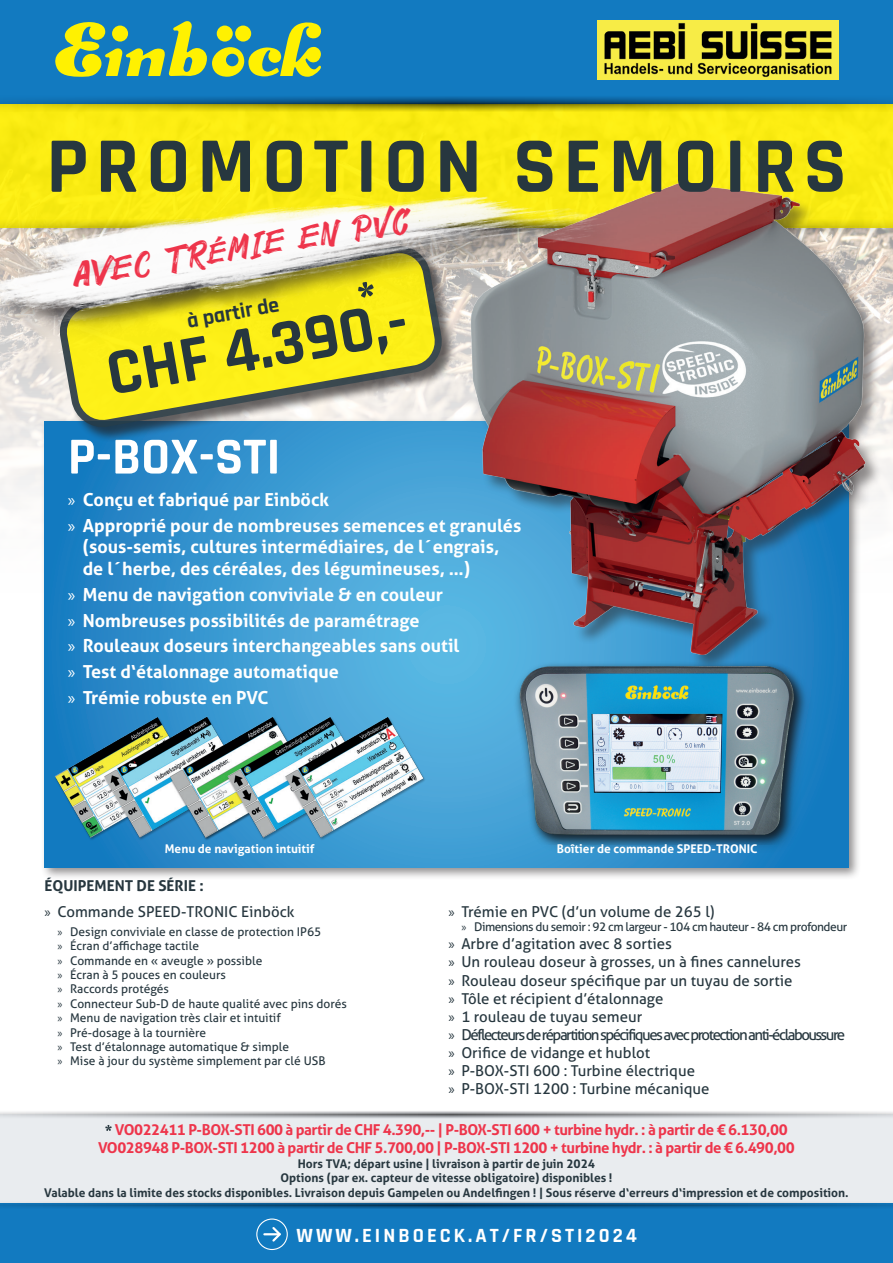
<style>
.page{position:relative;width:893px;height:1263px;background:#fff}
.page>*{position:absolute;margin:0;border:0;box-sizing:border-box;transform-origin:0 0}
.t1{font:700 79.5px "Rajdhani";letter-spacing:.09em;color:#27373f}
.t2{font:700 66px "Rajdhani";color:#27373f}
.t3{font:700 52.5px "Rajdhani";color:#fff}
.t4{font:28.05px "RIVERHACK Bearbeitet";color:#ee354b}
.t5{font:700 21.6px "Rajdhani";color:#27373f}
.t6{font:700 20.4px "Rajdhani";letter-spacing:.15em;color:#fff}
.t7{font:700 18px/25.8px "Aller";color:#fff}
.t8{font:15px/18px "Aller";color:#27373f}
.t9{font:700 15px/18px "Aller";letter-spacing:-.03em;color:#ee354b}
.t10{font:12px/14.4px "Aller";color:#27373f}
.t11{font:700 12px/14.4px "Aller";color:#27373f;text-align:center}
.t12{font:12px "Aller";letter-spacing:-.04em;color:#27373f}
.t13{font:700 12px "Aller";color:#fff}
.s1{font-family:"Myriad Pro";font-weight:400}
.s2{font-weight:700}
.s3{font-family:"Myriad Pro"}
</style>
<div class="page">
<img style="left:0;top:345px;width:60px;height:152px">
<div style="left:0;top:103px;width:893px;height:125px;background:#fbec12"></div>
<div style="left:0;top:0;width:893px;height:103px;background:#127ac0"></div>
<svg style="left:55px;top:21px;width:266px;height:56px"></svg>
<svg style="left:0;top:96px;width:893px;height:16px"></svg>
<div style="left:40px;top:417px;width:821px;height:463px;background:#231f20;opacity:.5"></div>
<svg style="left:45px;top:421px;width:803px;height:446px;background:#3897d0"></svg>
<img style="left:40px;top:697px;width:400px;height:149px">
<img style="left:457px;top:183px;width:436px;height:506px">
<div style="left:513px;top:661px;width:301px;height:194px;background:#231f20;opacity:.75"></div>
<img style="left:498px;top:660px;width:312px;height:184px">
<img style="left:597px;top:20px;width:242px;height:59px">
<div style="left:0;top:1114px;width:893px;height:89px;background:#e9ecef"></div>
<div style="left:0;top:1203px;width:893px;height:60px;background:#127ac0"></div>
<svg style="left:0;top:1111px;width:893px;height:7px;background:#bfc1c4"></svg>
<svg style="left:257px;top:1219px;width:30px;height:30px"></svg>
<div style="left:256px;top:1218px;width:32px;height:32px;border:1px solid #fff;border-radius:50%"></div>
<svg style="left:264px;top:1225px;width:19px;height:19px"></svg>
<svg style="left:105px;top:1125px;width:7px;height:6px"></svg>
<svg style="left:0;top:1201px;width:893px;height:8px"></svg>
<div style="left:60px;top:246px;width:397px;height:196px;background:#231f20;opacity:.75"></div>
<svg style="left:61px;top:345px;width:379px;height:81px;background:#cfcc56"></svg>
<div style="left:21px;top:201px;width:603px;height:142px;background:#231f20;opacity:.5"></div>
<img style="left:0;top:156px;width:620px;height:179px">
<h1 class="t1" style="left:46px;top:118px;width:802px">PROMOTION SEMOIRS</h1>
<h3 class="t4" style="left:72px;top:258px;width:340px;rotate:-9deg">avec TRéMIe eN PVC</h3>
<h3 class="t5" style="left:185px;top:308px;width:95px;rotate:-10deg">à partir de</h3>
<h2 class="t2" style="left:100px;top:335px;width:306px;rotate:-10deg">CHF 4.390,-</h2>
<h3 class="t3" style="left:68px;top:425px;width:214px">P-BOX-STI</h3>
<p class="t7" style="left:68px;top:486px;width:455px"><span class="s1">»</span> Conçu et fabriqué par Einböck<br><span class="s1">»</span> Approprié pour de nombreuses semences et granulés</p>
<p class="t7" style="left:83px;top:536px;width:418px;line-height:21.6px">(sous-semis, cultures intermédiaires, de l´engrais, de l´herbe, des céréales, des légumineuses, …)</p>
<p class="t7" style="left:68px;top:581px;width:393px"><span class="s1">»</span> Menu de navigation conviviale &amp; en couleur<br><span class="s1">»</span> Nombreuses possibilités de paramétrage<br><span class="s1">»</span> Rouleaux doseurs interchangeables sans outil <span class="s1">»</span> Test d‘étalonnage automatique<br><span class="s1">»</span> Trémie robuste en PVC</p>
<p class="t13" style="left:165px;top:841px;width:151px">Menu de navigation intuitif</p>
<p class="t13" style="left:557px;top:841px;width:202px">Boîtier de commande SPEED-TRONIC</p>
<p class="t8" style="left:45px;top:872px;width:251px;line-height:26.5px"><span class="s2">ÉQUIPEMENT DE SÉRIE :<br></span><span class="s3">»</span> Commande SPEED-TRONIC Einböck</p>
<p class="t10" style="left:57px;top:924px;width:291px"><span class="s3">»</span> Design conviviale en classe de protection IP65<br><span class="s3">»</span> Écran d’affichage tactile<br><span class="s3">»</span> Commande en « aveugle » possible<br><span class="s3">»</span> Écran à 5 pouces en couleurs<br><span class="s3">»</span> Raccords protégés<br><span class="s3">»</span> Connecteur Sub-D de haute qualité avec pins dorés <span class="s3">»</span> Menu de navigation très clair et intuitif<br><span class="s3">»</span> Pré-dosage à la tournière<br><span class="s3">»</span> Test d’étalonnage automatique &amp; simple<br><span class="s3">»</span> Mise à jour du système simplement par clé USB</p>
<p class="t8" style="left:449px;top:903px;width:268px"><span class="s3">»</span> Trémie en PVC (d’un volume de 265 l)</p>
<p class="t12" style="left:461px;top:920px;width:387px"><span class="s3">»</span> Dimensions du semoir : 92 cm largeur - 104 cm hauteur - 84 cm profondeur</p>
<p class="t8" style="left:449px;top:935px;width:398px"><span class="s3">»</span> Arbre d’agitation avec 8 sorties<br><span class="s3">»</span> Un rouleau doseur à grosses, un à fines cannelures<br><span class="s3">»</span> Rouleau doseur spécifique par un tuyau de sortie<br><span class="s3">»</span> Tôle et récipient d’étalonnage<br><span class="s3">»</span> 1 rouleau de tuyau semeur<br><span class="s3">»</span> Déflecteurs de répartition spécifiques avec protection anti-éclaboussure <span class="s3">»</span> Orifice de vidange et hublot<br><span class="s3">»</span> P-BOX-STI 600 : Turbine électrique<br><span class="s3">»</span> P-BOX-STI 1200 : Turbine mécanique</p>
<p class="t9" style="left:98px;top:1121px;width:698px;text-indent:17px">VO022411 P-BOX-STI 600 à partir de CHF 4.390,-- | P-BOX-STI 600 + turbine hydr. : à partir de € 6.130,00<br>VO028948 P-BOX-STI 1200 à partir de CHF 5.700,00 | P-BOX-STI 1200 + turbine hydr. : à partir de € 6.490,00</p>
<p class="t11" style="left:44px;top:1156px;width:806px">Hors TVA; départ usine | livraison à partir de juin 2024<br>Options (par ex. capteur de vitesse obligatoire) disponibles !<br>Valable dans la limite des stocks disponibles. Livraison depuis Gampelen ou Andelfingen ! | Sous réserve d‘erreurs d‘impression et de composition.</p>
<h3 class="t6" style="left:296px;top:1223px;width:342px">WWW.EINBOECK.AT/FR/STI2024</h3>
</div>
